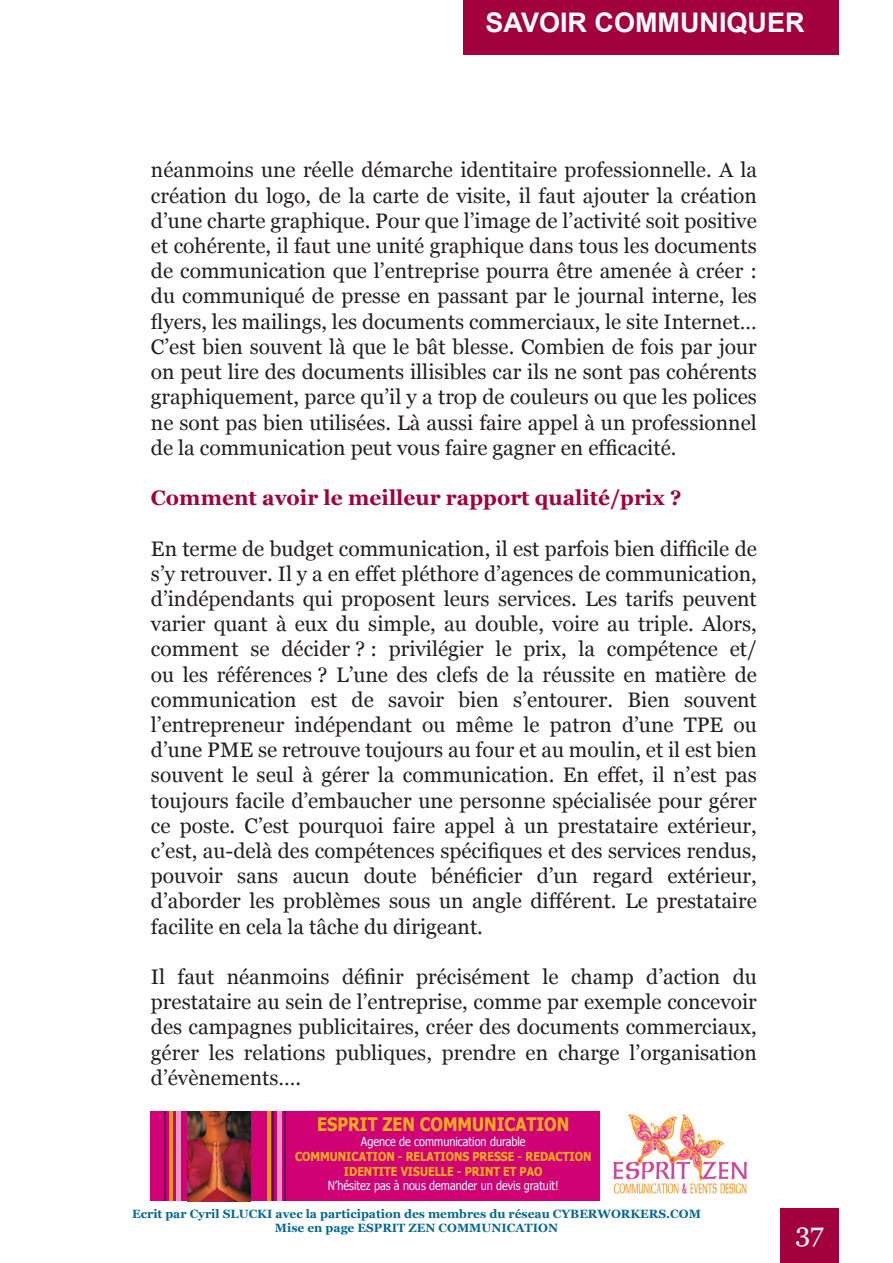
<style>
.page{position:relative;width:893px;height:1263px;background:#fff}
.page>*{position:absolute;margin:0;border:0;box-sizing:border-box;transform-origin:0 0}
.t1{font:700 27px "Arial";color:#fff}
.t2{font:27px "Georgia";color:#fff}
.t3{font:21px/25.2px "Georgia";color:#231f20;text-align:justify}
.t4{font:700 21px "Georgia";color:#a2013e}
.t5{font:700 18.6px "Tahoma";color:#fbb018;scale:.87 1}
.t6{font:12.45px "Tahoma";color:#fff;scale:.87 1}
.t7{font:700 12.45px/14.9px "Tahoma";color:#fbb018;text-align:center;scale:.87 1}
.t8{font:700 12px/14.4px "Georgia";color:#046692;text-align:center}
</style>
<div class="page">
<div style="left:463px;top:0;width:376px;height:54px;background:#a2013e"></div>
<div style="left:780px;top:1209px;width:59px;height:54px;background:#a2013e"></div>
<img style="left:613px;top:1113px;width:134px;height:81px">
<div style="left:150px;top:1112px;width:450px;height:89px;background:#d10175"></div>
<img style="left:187px;top:1112px;width:63px;height:89px">
<hr style="left:267px;top:1112px;width:4px;height:89px;background:#de9c12">
<hr style="left:284px;top:1112px;width:2px;height:89px;background:#650462">
<div style="left:277px;top:1112px;width:5px;height:89px;background:#ea97c1"></div>
<div style="left:176px;top:1112px;width:5px;height:89px;background:#ea97c1"></div>
<hr style="left:272px;top:1112px;width:2px;height:89px;background:#650462">
<hr style="left:169px;top:1112px;width:4px;height:89px;background:#de9c12">
<hr style="left:164px;top:1112px;width:2px;height:89px;background:#650462">
<p class="t1" style="left:486px;top:5px;width:321px">SAVOIR COMMUNIQUER</p>
<p class="t3" style="left:151px;top:158px;width:607px">néanmoins une réelle démarche identitaire professionnelle. A la création du logo, de la carte de visite, il faut ajouter la création d’une charte graphique. Pour que l’image de l’activité soit positive et cohérente, il faut une unité graphique dans tous les documents de communication que l’entreprise pourra être amenée à créer : du communiqué de presse en passant par le journal interne, les flyers, les mailings, les documents commerciaux, le site Internet… C’est bien souvent là que le bât blesse. Combien de fois par jour on peut lire des documents illisibles car ils ne sont pas cohérents graphiquement, parce qu’il y a trop de couleurs ou que les polices ne sont pas bien utilisées. Là aussi faire appel à un professionnel de la communication peut vous faire gagner en efficacité.</p>
<p class="t4" style="left:151px;top:484px;width:532px">Comment avoir le meilleur rapport qualité/prix ?</p>
<p class="t3" style="left:151px;top:536px;width:607px">En terme de budget communication, il est parfois bien difficile de s’y retrouver. Il y a en effet pléthore d’agences de communication, d’indépendants qui proposent leurs services. Les tarifs peuvent varier quant à eux du simple, au double, voire au triple. Alors, comment se décider ? : privilégier le prix, la compétence et/ ou les références ? L’une des clefs de la réussite en matière de communication est de savoir bien s’entourer. Bien souvent l’entrepreneur indépendant ou même le patron d’une TPE ou d’une PME se retrouve toujours au four et au moulin, et il est bien souvent le seul à gérer la communication. En effet, il n’est pas toujours facile d’embaucher une personne spécialisée pour gérer ce poste. C’est pourquoi faire appel à un prestataire extérieur, c’est, au-delà des compétences spécifiques et des services rendus, pouvoir sans aucun doute bénéficier d’un regard extérieur, d’aborder les problèmes sous un angle différent. Le prestataire facilite en cela la tâche du dirigeant.</p>
<p class="t3" style="left:151px;top:964px;width:607px">Il faut néanmoins définir précisément le champ d’action du prestataire au sein de l’entreprise, comme par exemple concevoir des campagnes publicitaires, créer des documents commerciaux, gérer les relations publiques, prendre en charge l’organisation d’évènements….</p>
<p class="t5" style="left:317px;top:1111px;width:291px">ESPRIT ZEN COMMUNICATION</p>
<p class="t6" style="left:361px;top:1133px;width:191px">Agence de communication durable</p>
<p class="t7" style="left:295px;top:1148px;width:342px">COMMUNICATION - RELATIONS PRESSE - REDACTION<br>IDENTITE VISUELLE - PRINT ET PAO</p>
<p class="t6" style="left:328px;top:1177px;width:267px">N’hésitez pas à nous demander un devis gratuit!</p>
<p class="t8" style="left:132px;top:1207px;width:570px">Ecrit par Cyril SLUCKI avec la participation des membres du réseau CYBERWORKERS.COM<br>Mise en page ESPRIT ZEN COMMUNICATION</p>
<p class="t2" style="left:795px;top:1216px;width:30px">37</p>
</div>
